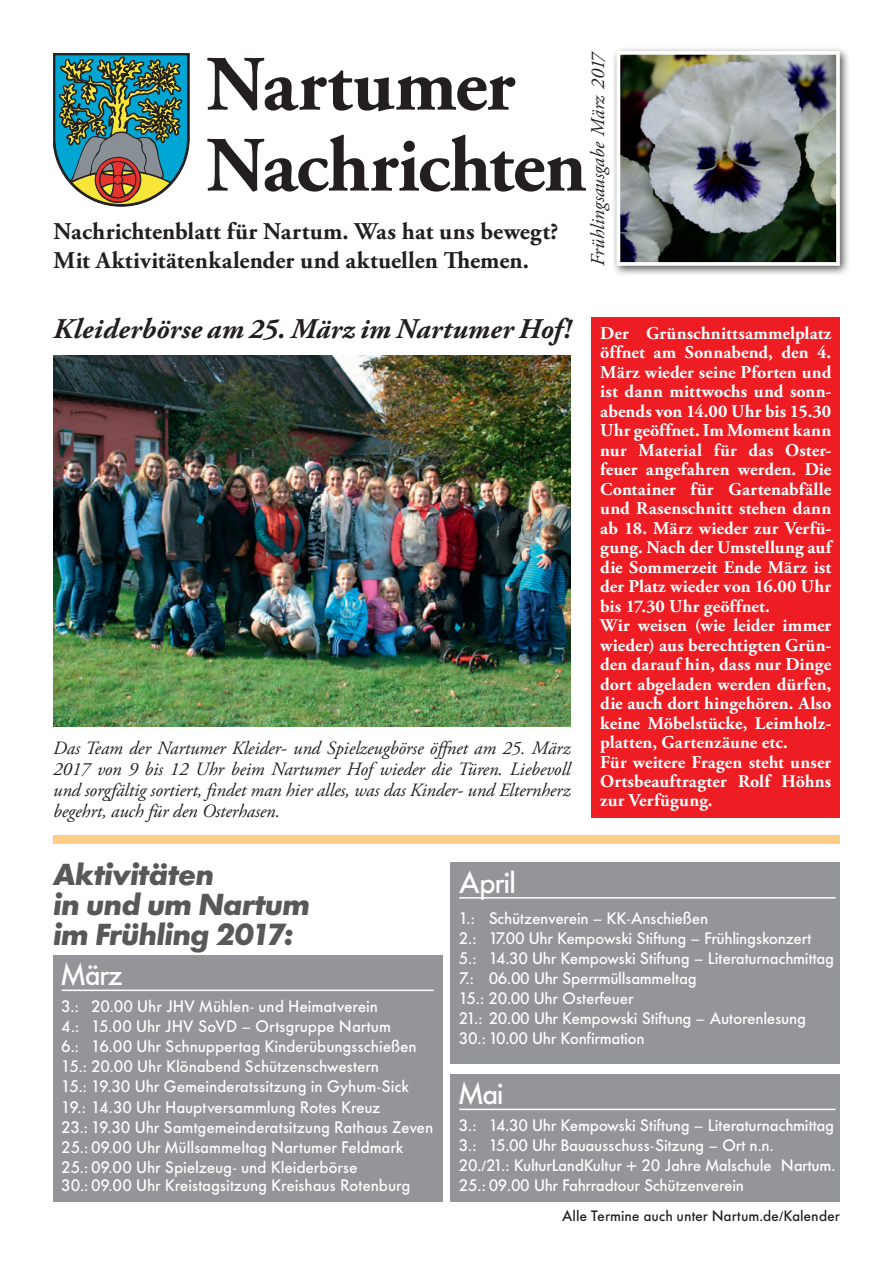
<style>
.page{position:relative;width:893px;height:1263px;background:#fff}
.page>*{position:absolute;margin:0;border:0;box-sizing:border-box;transform-origin:0 0}
.t1{font:700 78px/81px "Adobe Garamond Pro";letter-spacing:-.015em;color:#231f20}
.t2{font:italic 700 30px/30px "Futura BQ";letter-spacing:-.025em;color:#57585a}
.t3{font:500 30px "Futura BQ";letter-spacing:-.03em;color:#fff}
.t4{font:italic 700 28.5px "Adobe Garamond Pro";letter-spacing:.01em;color:#231f20}
.t5{font:700 24px/28.8px "Adobe Garamond Pro";letter-spacing:.005em;color:#231f20}
.t6{font:italic 19.5px "Adobe Garamond Pro";letter-spacing:-.005em;color:#231f20}
.t7{font:italic 18.75px/21px "Adobe Garamond Pro";letter-spacing:-.005em;color:#231f20;text-align:justify}
.t8{font:700 18px/19.5px "Adobe Garamond Pro";letter-spacing:.005em;color:#fff}
.t9{font:500 16.5px/20.1px "Futura BQ";color:#fff}
.t10{font:500 15px "Futura BQ";letter-spacing:.015em;color:#231f20}
</style>
<div class="page">
<svg style="left:53px;top:53px;width:137px;height:153px;background:#62877a"></svg>
<div style="left:53px;top:955px;width:389px;height:246px;background:#939598"></div>
<hr style="left:62px;top:989px;width:372px;height:2px;background:#fff">
<div style="left:451px;top:862px;width:389px;height:201px;background:#939598"></div>
<hr style="left:459px;top:897px;width:377px;height:1px;background:#fff">
<div style="left:611px;top:46px;width:240px;height:231px;background:#231f20;opacity:.75"></div>
<img style="left:622px;top:56px;width:213px;height:205px">
<div style="left:617px;top:51px;width:223px;height:215px;border:4px solid #fff"></div>
<div style="left:451px;top:1074px;width:389px;height:127px;background:#939598"></div>
<hr style="left:459px;top:1109px;width:377px;height:1px;background:#fff">
<div style="left:592px;top:317px;width:248px;height:500px;background:#ee1d23"></div>
<img style="left:54px;top:355px;width:516px;height:372px">
<div style="left:53px;top:835px;width:787px;height:9px;background:#fdcc85"></div>
<h1 class="t1" style="left:206px;top:46px;width:382px">Nartumer<br>Nachrichten</h1>
<p class="t6" style="left:586px;top:266px;width:216px;rotate:-90deg">Frühlingsausgabe März 2017</p>
<h3 class="t5" style="left:54px;top:218px;width:506px">Nachrichtenblatt für Nartum. Was hat uns bewegt?<br>Mit Aktivitätenkalender und aktuellen Themen.</h3>
<h3 class="t4" style="left:53px;top:312px;width:520px">Kleiderbörse am 25. März im Nartumer Hof!</h3>
<p class="t7" style="left:53px;top:738px;width:519px">Das Team der Nartumer Kleider- und Spielzeugbörse öffnet am 25. März 2017 von 9 bis 12 Uhr beim Nartumer Hof wieder die Türen. Liebevoll und sorgfältig sortiert, findet man hier alles, was das Kinder- und Elternherz begehrt, auch für den Osterhasen.</p>
<p class="t8" style="left:600px;top:323px;width:233px">Der Grünschnittsammelplatz öffnet am Sonnabend, den 4.<br>März wieder seine Pforten und ist dann mittwochs und sonn&shy;abends von 14.00 Uhr bis 15.30<br>Uhr geöffnet. Im Moment kann nur Material für das Oster&shy;feuer angefahren werden. Die<br>Container für Gartenabfälle und Rasenschnitt stehen dann ab 18. März wieder zur Verfü&shy;gung. Nach der Umstellung auf die Sommerzeit Ende März ist der Platz wieder von 16.00 Uhr bis 17.30 Uhr geöffnet.<br>Wir weisen (wie leider immer wieder) aus berechtigten Grün&shy;den darauf hin, dass nur Dinge dort abgeladen werden dürfen, die auch dort hingehören. Also keine Möbelstücke, Leimholz&shy;platten, Gartenzäune etc.<br>Für weitere Fragen steht unser<br>Ortsbeauftragter Rolf Höhns zur Verfügung.</p>
<h2 class="t2" style="left:53px;top:860px;width:258px">Aktivitäten<br>in und um Nartum im Frühling 2017:</h2>
<h2 class="t3" style="left:62px;top:957px;width:63px">März</h2>
<p class="t9" style="left:62px;top:996px;width:373px">3.: 20.00 Uhr JHV Mühlen- und Heimatverein<br>4.: 15.00 Uhr JHV SoVD – Ortsgruppe Nartum<br>6.: 16.00 Uhr Schnuppertag Kinderübungsschießen 15.: 20.00 Uhr Klönabend Schützenschwestern<br>15.: 19.30 Uhr Gemeinderatssitzung in Gyhum-Sick 19.: 14.30 Uhr Hauptversammlung Rotes Kreuz<br>23.: 19.30 Uhr Samtgemeinderatsitzung Rathaus Zeven 25.: 09.00 Uhr Müllsammeltag Nartumer Feldmark 25.: 09.00 Uhr Spielzeug- und Kleiderbörse</p>
<p class="t9" style="left:62px;top:1175px;width:350px">30.: 09.00 Uhr Kreistagsitzung Kreishaus Rotenburg</p>
<h2 class="t3" style="left:459px;top:865px;width:58px">April</h2>
<p class="t9" style="left:459px;top:908px;width:376px">1.: Schützenverein – KK-Anschießen<br>2.: 17.00 Uhr Kempowski Stiftung – Frühlingskonzert<br>5.: 14.30 Uhr Kempowski Stiftung – Literaturnachmittag 7.: 06.00 Uhr Sperrmüllsammeltag<br>15.: 20.00 Uhr Osterfeuer<br>21.: 20.00 Uhr Kempowski Stiftung – Autorenlesung 30.: 10.00 Uhr Konfirmation</p>
<h2 class="t3" style="left:459px;top:1076px;width:46px">Mai</h2>
<p class="t9" style="left:459px;top:1115px;width:378px">3.: 14.30 Uhr Kempowski Stiftung – Literaturnachmittag 3.: 15.00 Uhr Bauausschuss-Sitzung – Ort n.n.<br>20./21.: KulturLandKultur + 20 Jahre Malschule Nartum.<br>25.: 09.00 Uhr Fahrradtour Schützenverein</p>
<p class="t10" style="left:562px;top:1207px;width:279px">Alle Termine auch unter Nartum.de/Kalender</p>
</div>
